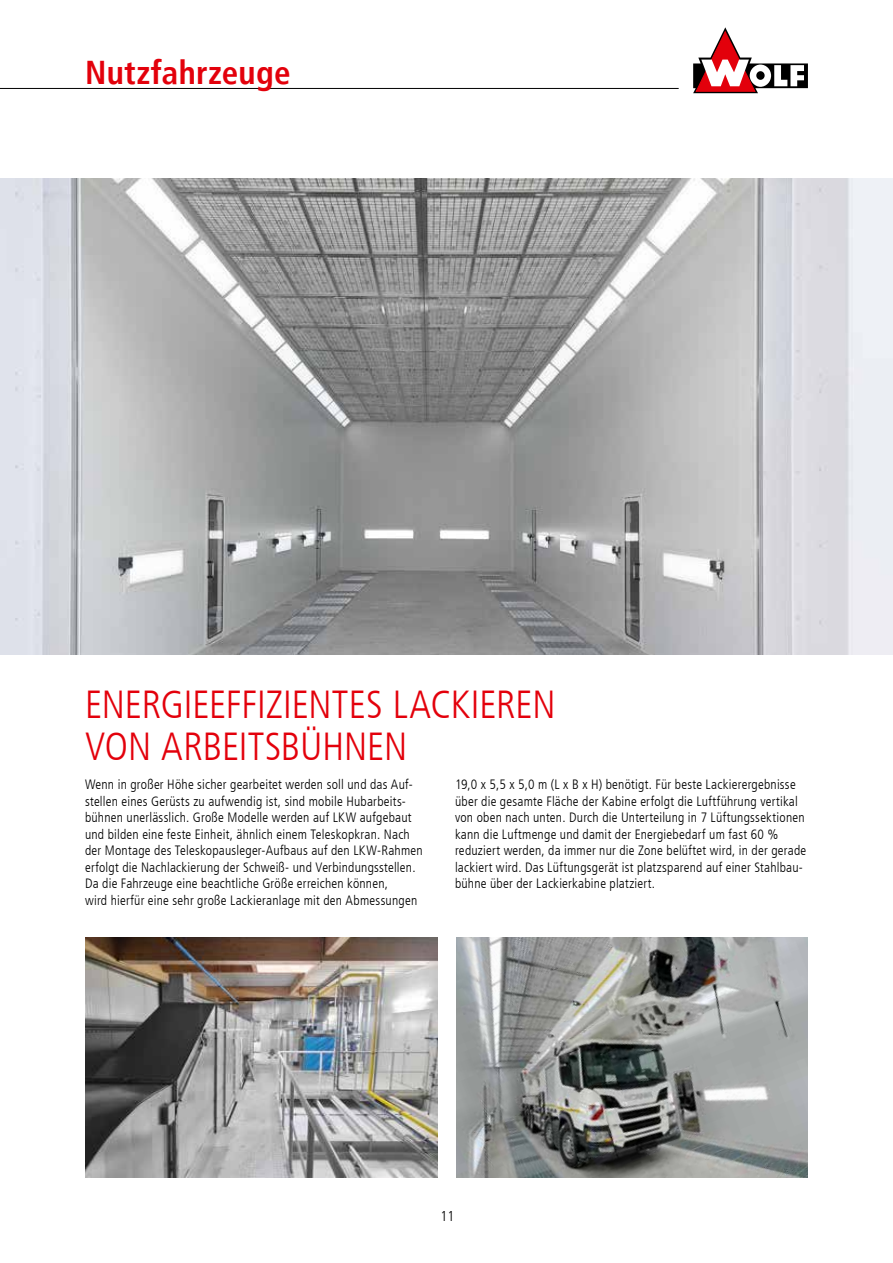
<style>
.page{position:relative;width:893px;height:1263px;background:#fff}
.page>*{position:absolute;margin:0;border:0;box-sizing:border-box;transform-origin:0 0}
.t1{font:300 condensed 39px/42px "Frutiger";letter-spacing:-.005em;color:#e3000b}
.t2{font:700 condensed 33px "Frutiger";letter-spacing:.01em;color:#e3000b}
.t3{font:300 condensed 14.25px "Frutiger";color:#000}
.t4{font:300 condensed 13.5px/16.5px "Frutiger";letter-spacing:.015em;color:#000}
</style>
<div class="page">
<hr style="left:0;top:88px;width:679px;height:1px;background:#000">
<img style="left:0;top:179px;width:893px;height:476px">
<img style="left:456px;top:937px;width:352px;height:241px">
<img style="left:85px;top:937px;width:353px;height:241px">
<svg style="left:693px;top:27px;width:115px;height:66px"></svg>
<h2 class="t2" style="left:85px;top:53px;width:207px">Nutzfahrzeuge</h2>
<h1 class="t1" style="left:85px;top:684px;width:472px">ENERGIEEFFIZIENTES LACKIEREN<br>VON ARBEITSBÜHNEN</h1>
<p class="t4" style="left:85px;top:777px;width:339px">Wenn in großer Höhe sicher gearbeitet werden soll und das Auf&shy;stellen eines Gerüsts zu aufwendig ist, sind mobile Hubarbeits&shy;bühnen unerlässlich. Große Modelle werden auf LKW aufgebaut und bilden eine feste Einheit, ähnlich einem Teleskopkran. Nach der Montage des Teleskopausleger-Aufbaus auf den LKW-Rahmen erfolgt die Nachlackierung der Schweiß- und Verbindungsstellen.<br>Da die Fahrzeuge eine beachtliche Größe erreichen können,<br>wird hierfür eine sehr große Lackieranlage mit den Abmessungen</p>
<p class="t4" style="left:455px;top:777px;width:353px">19,0 x 5,5 x 5,0 m (L x B x H) benötigt. Für beste Lackierergebnisse über die gesamte Fläche der Kabine erfolgt die Luftführung vertikal von oben nach unten. Durch die Unterteilung in 7 Lüftungssektionen kann die Luftmenge und damit der Energiebedarf um fast 60 % reduziert werden, da immer nur die Zone belüftet wird, in der gerade lackiert wird. Das Lüftungsgerät ist platzsparend auf einer Stahlbau&shy;bühne über der Lackierkabine platziert.</p>
<p class="t3" style="left:440px;top:1207px;width:15px">11</p>
</div>
